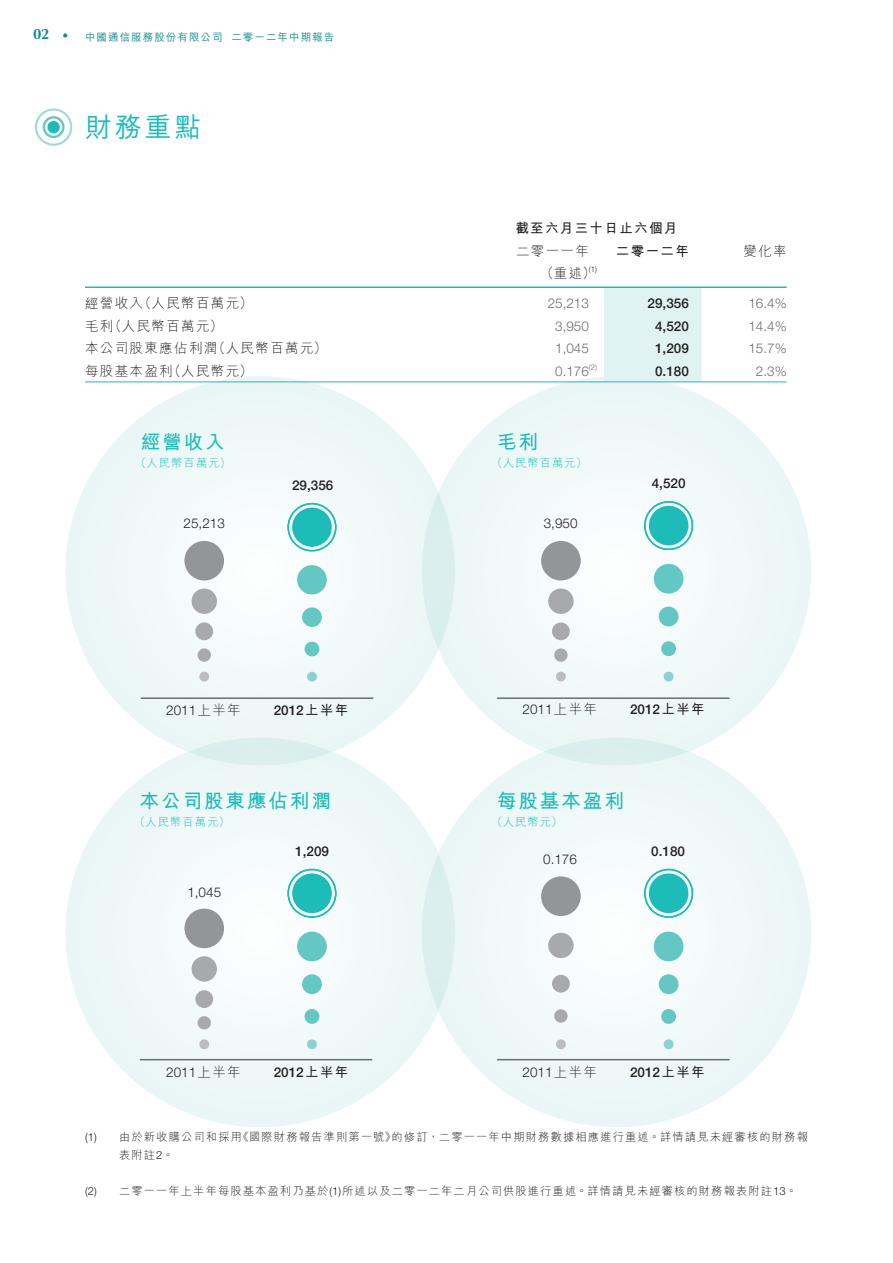
<style>
.page{position:relative;width:893px;height:1263px;background:#fff}
.page>*{position:absolute;margin:0;border:0;box-sizing:border-box;transform-origin:0 0}
.t1{font:500 27px "M Hei HK";color:#1dbcb8}
.t2{font:700 19.5px "M Hei HK";letter-spacing:.1em;color:#1dbcb8}
.t3{font:700 15px "Optima LT Std";color:#158f8c}
.t4{font:500 13.5px "Helvetica Neue LT Std";color:#231f20}
.t5{font:300 13.5px "M Hei HK";letter-spacing:.1em;color:#231f20}
.t6{font:300 13.5px "Helvetica Neue LT Std";color:#231f20}
.t7{font:300 13.5px "Helvetica Neue LT Std";color:#6c6d70}
.t8{font:700 13.5px "M Hei HK";letter-spacing:.1em;color:#231f20}
.t9{font:300 11.25px/18px "M Hei HK";letter-spacing:.1em;color:#231f20}
.t10{font:300 11.25px "M Hei HK";letter-spacing:.1em;color:#1dbcb8}
.t11{font:500 10.5px "M Hei HK";letter-spacing:.1em;color:#158f8c}
.s1{font-family:"M Hei HK"}
.s2{font-family:"M Hei HK";font-weight:700}
.s3{font-family:"Helvetica Neue LT Std"}
</style>
<div class="page">
<svg style="left:63px;top:33px;width:4px;height:5px"></svg>
<div style="left:47px;top:121px;width:13px;height:12px;background:#1dbcb8;border-radius:50%"></div>
<div style="left:43px;top:116px;width:22px;height:22px;border:2px solid #64c7c4;border-radius:50%"></div>
<div style="left:35px;top:108px;width:37px;height:38px;border:2px solid #a1d9d8;border-radius:50%"></div>
<svg style="left:438px;top:376px;width:373px;height:376px"></svg>
<svg style="left:65px;top:376px;width:373px;height:376px"></svg>
<img style="left:422px;top:492px;width:33px;height:158px;border-radius:50%">
<div style="left:604px;top:288px;width:98px;height:93px;background:#e1f2f2"></div>
<hr style="left:85px;top:286px;width:702px;height:2px;background:#1dbcb8">
<hr style="left:85px;top:381px;width:617px;height:1px;background:#1dbcb8">
<hr style="left:702px;top:381px;width:85px;height:1px;background:#1dbcb8">
<svg style="left:65px;top:752px;width:373px;height:375px"></svg>
<img style="left:188px;top:738px;width:145px;height:28px;border-radius:50%">
<div style="left:184px;top:541px;width:40px;height:39px;background:#939598;border-radius:50%"></div>
<div style="left:195px;top:622px;width:18px;height:18px;background:#a8a9ad;border-radius:50%"></div>
<div style="left:192px;top:588px;width:25px;height:26px;background:#a8a9ad;border-radius:50%"></div>
<div style="left:198px;top:648px;width:13px;height:14px;background:#a8a9ad;border-radius:50%"></div>
<div style="left:199px;top:672px;width:10px;height:9px;background:#bcbdc0;border-radius:50%"></div>
<div style="left:302px;top:607px;width:20px;height:20px;background:#64c7c4;border-radius:50%"></div>
<div style="left:297px;top:565px;width:30px;height:29px;background:#64c7c4;border-radius:50%"></div>
<div style="left:305px;top:642px;width:14px;height:14px;background:#64c7c4;border-radius:50%"></div>
<div style="left:307px;top:672px;width:10px;height:9px;background:#8dd2d2;border-radius:50%"></div>
<div style="left:292px;top:508px;width:40px;height:39px;background:#1dbcb8;border-radius:50%"></div>
<div style="left:287px;top:503px;width:49px;height:48px;border:2px solid #1dbcb8;border-radius:50%"></div>
<div style="left:184px;top:909px;width:40px;height:39px;background:#939598;border-radius:50%"></div>
<div style="left:195px;top:990px;width:18px;height:18px;background:#a8a9ad;border-radius:50%"></div>
<div style="left:192px;top:956px;width:25px;height:26px;background:#a8a9ad;border-radius:50%"></div>
<div style="left:198px;top:1016px;width:13px;height:13px;background:#a8a9ad;border-radius:50%"></div>
<div style="left:302px;top:974px;width:20px;height:20px;background:#64c7c4;border-radius:50%"></div>
<div style="left:297px;top:931px;width:30px;height:30px;background:#64c7c4;border-radius:50%"></div>
<div style="left:305px;top:1009px;width:14px;height:15px;background:#64c7c4;border-radius:50%"></div>
<div style="left:199px;top:1039px;width:10px;height:10px;background:#bcbdc0;border-radius:50%"></div>
<div style="left:307px;top:1039px;width:10px;height:10px;background:#8dd2d2;border-radius:50%"></div>
<div style="left:292px;top:873px;width:40px;height:40px;background:#1dbcb8;border-radius:50%"></div>
<div style="left:287px;top:869px;width:49px;height:49px;border:2px solid #1dbcb8;border-radius:50%"></div>
<svg style="left:438px;top:752px;width:373px;height:375px"></svg>
<img style="left:544px;top:738px;width:145px;height:28px;border-radius:50%">
<img style="left:422px;top:853px;width:33px;height:158px;border-radius:50%">
<hr style="left:141px;top:697px;width:232px;height:2px;background:#6c6d70">
<hr style="left:140px;top:1059px;width:232px;height:1px;background:#6c6d70">
<hr style="left:497px;top:697px;width:232px;height:2px;background:#6c6d70">
<hr style="left:497px;top:1059px;width:232px;height:1px;background:#6c6d70">
<div style="left:541px;top:541px;width:40px;height:39px;background:#939598;border-radius:50%"></div>
<div style="left:552px;top:622px;width:18px;height:18px;background:#a8a9ad;border-radius:50%"></div>
<div style="left:548px;top:588px;width:26px;height:26px;background:#a8a9ad;border-radius:50%"></div>
<div style="left:554px;top:648px;width:14px;height:14px;background:#a8a9ad;border-radius:50%"></div>
<div style="left:659px;top:607px;width:19px;height:19px;background:#64c7c4;border-radius:50%"></div>
<div style="left:654px;top:564px;width:29px;height:30px;background:#64c7c4;border-radius:50%"></div>
<div style="left:661px;top:641px;width:15px;height:15px;background:#64c7c4;border-radius:50%"></div>
<div style="left:556px;top:672px;width:10px;height:9px;background:#bcbdc0;border-radius:50%"></div>
<div style="left:664px;top:672px;width:10px;height:9px;background:#8dd2d2;border-radius:50%"></div>
<div style="left:649px;top:506px;width:39px;height:39px;background:#1dbcb8;border-radius:50%"></div>
<div style="left:644px;top:501px;width:49px;height:49px;border:2px solid #1dbcb8;border-radius:50%"></div>
<div style="left:541px;top:876px;width:40px;height:40px;background:#939598;border-radius:50%"></div>
<div style="left:552px;top:975px;width:18px;height:17px;background:#a8a9ad;border-radius:50%"></div>
<div style="left:548px;top:933px;width:26px;height:25px;background:#a8a9ad;border-radius:50%"></div>
<div style="left:554px;top:1009px;width:14px;height:14px;background:#a8a9ad;border-radius:50%"></div>
<div style="left:659px;top:974px;width:19px;height:20px;background:#64c7c4;border-radius:50%"></div>
<div style="left:654px;top:931px;width:29px;height:30px;background:#64c7c4;border-radius:50%"></div>
<div style="left:661px;top:1009px;width:15px;height:15px;background:#64c7c4;border-radius:50%"></div>
<div style="left:556px;top:1039px;width:10px;height:10px;background:#bcbdc0;border-radius:50%"></div>
<div style="left:664px;top:1039px;width:10px;height:10px;background:#8dd2d2;border-radius:50%"></div>
<div style="left:649px;top:873px;width:39px;height:40px;background:#1dbcb8;border-radius:50%"></div>
<div style="left:644px;top:869px;width:49px;height:49px;border:2px solid #1dbcb8;border-radius:50%"></div>
<h3 class="t3" style="left:33px;top:28px;width:18px">02</h3>
<p class="t11" style="left:85px;top:33px;width:251px">中國通信服務股份有限公司 二零一二年中期報告</p>
<h1 class="t1" style="left:85px;top:116px;width:118px">財務重點</h1>
<p class="t8" style="left:515px;top:223px;width:163px">截至六月三十日止六個月</p>
<p class="t5" style="left:516px;top:246px;width:74px">二零一一年</p>
<p class="t8" style="left:616px;top:246px;width:74px">二零一二年</p>
<p class="t5" style="left:743px;top:246px;width:45px">變化率</p>
<p class="t5" style="left:540px;top:268px;width:58px">（重述）<sup>(1)</sup></p>
<p class="t5" style="left:85px;top:298px;width:169px">經營收入（人民幣百萬元）</p>
<p class="t7" style="left:548px;top:298px;width:43px">25,213</p>
<p class="t4" style="left:648px;top:298px;width:43px">29,356</p>
<p class="t7" style="left:748px;top:298px;width:40px">16.4%</p>
<p class="t5" style="left:85px;top:320px;width:140px">毛利（人民幣百萬元）</p>
<p class="t7" style="left:555px;top:321px;width:35px">3,950</p>
<p class="t4" style="left:655px;top:321px;width:35px">4,520</p>
<p class="t7" style="left:748px;top:321px;width:40px">14.4%</p>
<p class="t5" style="left:85px;top:343px;width:243px">本公司股東應佔利潤（人民幣百萬元）</p>
<p class="t7" style="left:555px;top:343px;width:35px">1,045</p>
<p class="t4" style="left:655px;top:343px;width:35px">1,209</p>
<p class="t7" style="left:748px;top:343px;width:40px">15.7%</p>
<p class="t5" style="left:85px;top:365px;width:169px">每股基本盈利（人民幣元）</p>
<p class="t7" style="left:555px;top:366px;width:43px">0.176<sup>(2)</sup></p>
<p class="t4" style="left:655px;top:366px;width:35px">0.180</p>
<p class="t7" style="left:756px;top:366px;width:32px">2.3%</p>
<h2 class="t2" style="left:141px;top:434px;width:85px">經營收入</h2>
<p class="t10" style="left:135px;top:458px;width:97px">（人民幣百萬元）</p>
<p class="t6" style="left:184px;top:518px;width:43px">25,213</p>
<p class="t4" style="left:292px;top:480px;width:43px">29,356</p>
<h2 class="t2" style="left:497px;top:434px;width:42px">毛利</h2>
<p class="t10" style="left:491px;top:458px;width:97px">（人民幣百萬元）</p>
<p class="t6" style="left:544px;top:518px;width:35px">3,950</p>
<p class="t4" style="left:652px;top:478px;width:35px">4,520</p>
<p class="t6" style="left:166px;top:705px;width:76px">2011<span class="s1">上半年</span></p>
<p class="t4" style="left:274px;top:706px;width:76px">2012<span class="s2">上半年</span></p>
<p class="t6" style="left:522px;top:704px;width:76px">2011<span class="s1">上半年</span></p>
<p class="t4" style="left:630px;top:704px;width:76px">2012<span class="s2">上半年</span></p>
<h2 class="t2" style="left:140px;top:793px;width:193px">本公司股東應佔利潤</h2>
<p class="t10" style="left:134px;top:817px;width:97px">（人民幣百萬元）</p>
<p class="t6" style="left:187px;top:887px;width:35px">1,045</p>
<p class="t4" style="left:295px;top:846px;width:35px">1,209</p>
<h2 class="t2" style="left:497px;top:793px;width:128px">每股基本盈利</h2>
<p class="t10" style="left:491px;top:817px;width:72px">（人民幣元）</p>
<p class="t6" style="left:543px;top:854px;width:35px">0.176</p>
<p class="t4" style="left:651px;top:846px;width:35px">0.180</p>
<p class="t6" style="left:166px;top:1067px;width:76px">2011<span class="s1">上半年</span></p>
<p class="t4" style="left:274px;top:1067px;width:76px">2012<span class="s2">上半年</span></p>
<p class="t6" style="left:522px;top:1067px;width:76px">2011<span class="s1">上半年</span></p>
<p class="t4" style="left:630px;top:1067px;width:76px">2012<span class="s2">上半年</span></p>
<p class="t9" style="left:119px;top:1130px;width:690px;text-indent:-34px"><span class="s3">(1)</span> 由於新收購公司和採用《國際財務報告準則第一號》的修訂，二零一一年中期財務數據相應進行重述。詳情請見未經審核的財務報表附註<span class="s3">2</span>。</p>
<p class="t9" style="left:85px;top:1184px;width:713px"><span class="s3">(2)</span> 二零一一年上半年每股基本盈利乃基於<span class="s3">(1)</span>所述以及二零一二年二月公司供股進行重述。詳情請見未經審核的財務報表附註<span class="s3">13</span>。</p>
</div>
